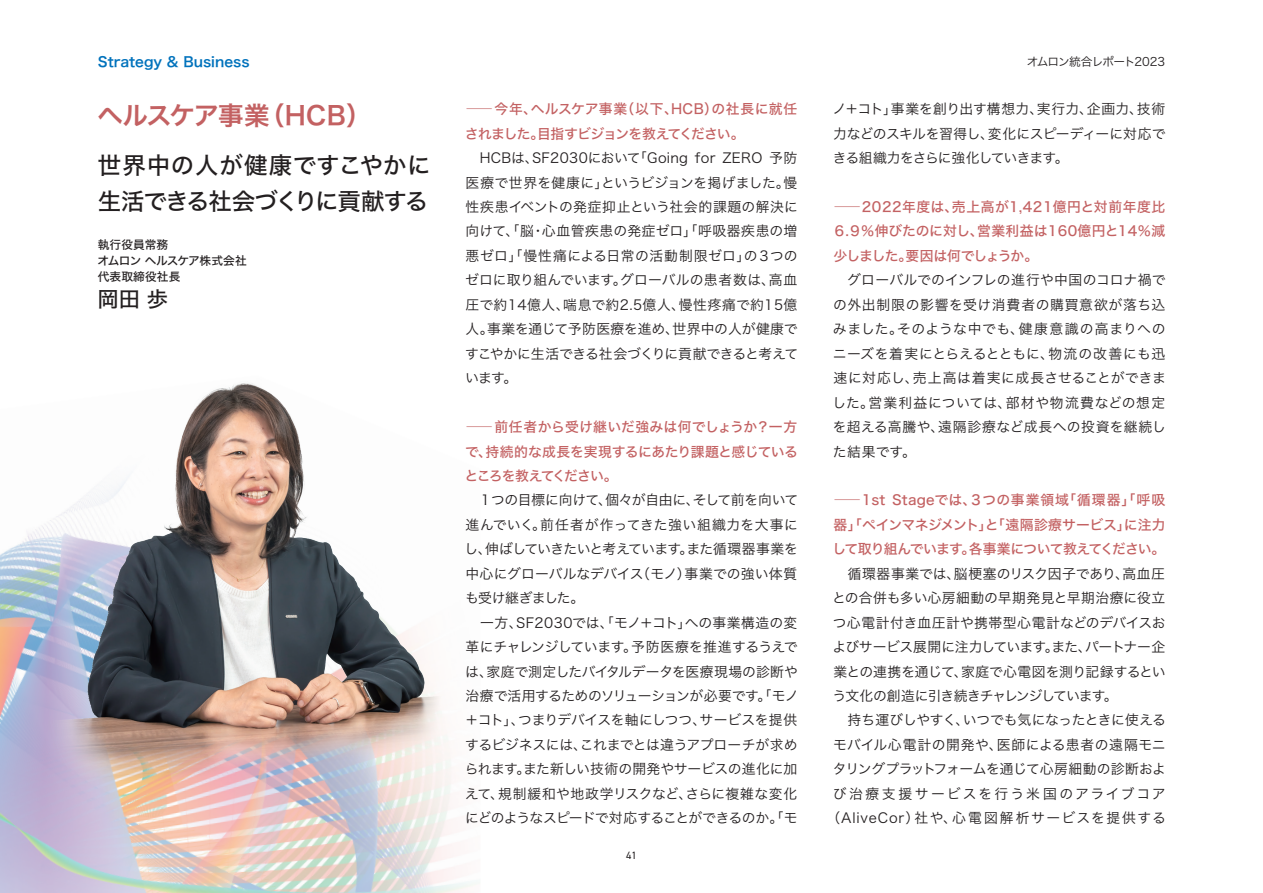
<style>
.page{position:relative;width:1263px;height:893px;background:#fff}
.page>*{position:absolute;margin:0;border:0;box-sizing:border-box;transform-origin:0 0}
.t1{font:25.5px "Hiragino Sans W6";letter-spacing:-.025em;color:#c36162}
.t2{font:23.4px/36.2px "Hiragino Sans W5";letter-spacing:-.005em;color:#231f20}
.t3{font:21.3px "Hiragino Sans W5";color:#231f20}
.t4{font:13.8px/24.5px "Hiragino Sans W3";letter-spacing:-.01em;color:#231f20;text-align:justify}
.t5{font:13.8px/24.5px "Hiragino Sans W5";letter-spacing:-.03em;color:#c36162;text-align:justify;scale:2 1}
.t6{font:13.8px "Hiragino Sans W3";letter-spacing:.01em;color:#231f20}
.t7{font:13.8px "Hiragino Sans W3";letter-spacing:.09em;color:#231f20}
.t8{font:13.8px "Hiragino Sans W3";letter-spacing:-.03em;color:#231f20}
.t9{font:13.8px "Hiragino Sans W3";letter-spacing:.04em;color:#231f20}
.t10{font:13.8px "Hiragino Sans W3";letter-spacing:-.06em;color:#231f20}
.t11{font:13.8px "Hiragino Sans W3";letter-spacing:.155em;color:#231f20}
.t12{font:13.8px "Hiragino Sans W6";color:#0072bc}
.t13{font:11.7px/15.9px "Hiragino Sans W5";letter-spacing:.01em;color:#231f20}
.t14{font:11.7px "Hiragino Sans W3";letter-spacing:-.075em;color:#231f20}
.t15{font:10.65px "DIN2014";color:#231f20}
</style>
<div class="page">
<img style="left:0;top:533px;width:476px;height:360px">
<img style="left:30px;top:383px;width:418px;height:411px">
<p class="t12" style="left:98px;top:50px;width:153px">Strategy &amp; Business</p>
<p class="t14" style="left:1027px;top:51px;width:140px">オムロン統合レポート2023</p>
<p class="t5" style="left:465px;top:96px;width:168px">―今年、ヘルスケア事業（以下、HCB）の社長に就任されました。目指すビジョンを教えてください。</p>
<p class="t4" style="left:465px;top:145px;width:335px">　HCBは、SF2030において「Going for ZERO 予防医療で世界を健康に」というビジョンを掲げました。慢性疾患イベントの発症抑止という社会的課題の解決に向けて、「脳・心血管疾患の発症ゼロ」「呼吸器疾患の増悪ゼロ」「慢性痛による日常の活動制限ゼロ」の３つのゼロに取り組んでいます。グローバルの患者数は、高血圧で約14億人、喘息で約2.5億人、慢性疼痛で約15億人。事業を通じて予防医療を進め、世界中の人が健康ですこやかに生活できる社会づくりに貢献できると考えています。</p>
<p class="t5" style="left:464px;top:414px;width:168px">―前任者から受け継いだ強みは何でしょうか？一方で、持続的な成長を実現するにあたり課題と感じているところを教えてください。</p>
<p class="t4" style="left:465px;top:487px;width:335px;text-align:left">　１つの目標に向けて、個々が自由に、そして前を向いて進んでいく。前任者が作ってきた強い組織力を大事にし、伸ばしていきたいと考えています。また循環器事業を中心にグローバルなデバイス（モノ）事業での強い体質も受け継ぎました。<br>　一方、SF2030では、「モノ＋コト」への事業構造の変革にチャレンジしています。予防医療を推進するうえでは、家庭で測定したバイタルデータを医療現場の診断や治療で活用するためのソリューションが必要です。「モノ＋コト」、つまりデバイスを軸にしつつ、サービスを提供するビジネスには、これまでとは違うアプローチが求められます。また新しい技術の開発やサービスの進化に加えて、規制緩和や地政学リスクなど、さらに複雑な変化にどのようなスピードで対応することができるのか。「モ</p>
<p class="t4" style="left:832px;top:96px;width:335px">ノ＋コト」事業を創り出す構想力、実行力、企画力、技術力などのスキルを習得し、変化にスピーディーに対応できる組織力をさらに強化していきます。</p>
<p class="t5" style="left:832px;top:194px;width:168px">―2022年度は、売上高が1,421億円と対前年度比６.９％伸びたのに対し、営業利益は160億円と14％減少しました。要因は何でしょうか。</p>
<p class="t4" style="left:832px;top:267px;width:335px">　グローバルでのインフレの進行や中国のコロナ禍での外出制限の影響を受け消費者の購買意欲が落ち込みました。そのような中でも、健康意識の高まりへのニーズを着実にとらえるとともに、物流の改善にも迅速に対応し、売上高は着実に成長させることができました。営業利益については、部材や物流費などの想定を超える高騰や、遠隔診療など成長への投資を継続した結果です。</p>
<p class="t5" style="left:832px;top:487px;width:168px">―1st Stageでは、３つの事業領域「循環器」「呼吸器」「ペインマネジメント」と「遠隔診療サービス」に注力して取り組んでいます。各事業について教えてください。</p>
<p class="t6" style="left:833px;top:561px;width:333px">　循環器事業では、脳梗塞のリスク因子であり、高血圧</p>
<p class="t4" style="left:832px;top:585px;width:334px">との合併も多い心房細動の早期発見と早期治療に役立</p>
<p class="t6" style="left:833px;top:610px;width:334px">つ心電計付き血圧計や携帯型心電計などのデバイスお</p>
<p class="t4" style="left:832px;top:634px;width:334px">よびサービス展開に注力しています。また、パートナー企</p>
<p class="t4" style="left:833px;top:658px;width:334px">業との連携を通じて、家庭で心電図を測り記録するとい</p>
<p class="t10" style="left:832px;top:683px;width:287px">う文化の創造に引き続きチャレンジしています。</p>
<p class="t4" style="left:833px;top:707px;width:334px">　持ち運びしやすく、いつでも気になったときに使える</p>
<p class="t9" style="left:833px;top:732px;width:334px">モバイル心電計の開発や、医師による患者の遠隔モニ</p>
<p class="t8" style="left:833px;top:757px;width:335px">タリングプラットフォームを通じて心房細動の診断およ</p>
<p class="t11" style="left:833px;top:781px;width:334px">び治療支援サービスを行う米国のアライブコア</p>
<p class="t7" style="left:826px;top:806px;width:341px">（AliveCor）社や、心電図解析サービスを提供する</p>
<h1 class="t1" style="left:98px;top:92px;width:276px">ヘルスケア事業（HCB）</h1>
<h2 class="t2" style="left:98px;top:145px;width:334px">世界中の人が健康ですこやかに生活できる社会づくりに貢献する</h2>
<p class="t13" style="left:98px;top:236px;width:151px">執行役員常務<br>オムロン ヘルスケア株式会社代表取締役社長</p>
<h3 class="t3" style="left:98px;top:280px;width:72px">岡田 歩</h3>
<p class="t15" style="left:626px;top:849px;width:12px">41</p>
</div>
